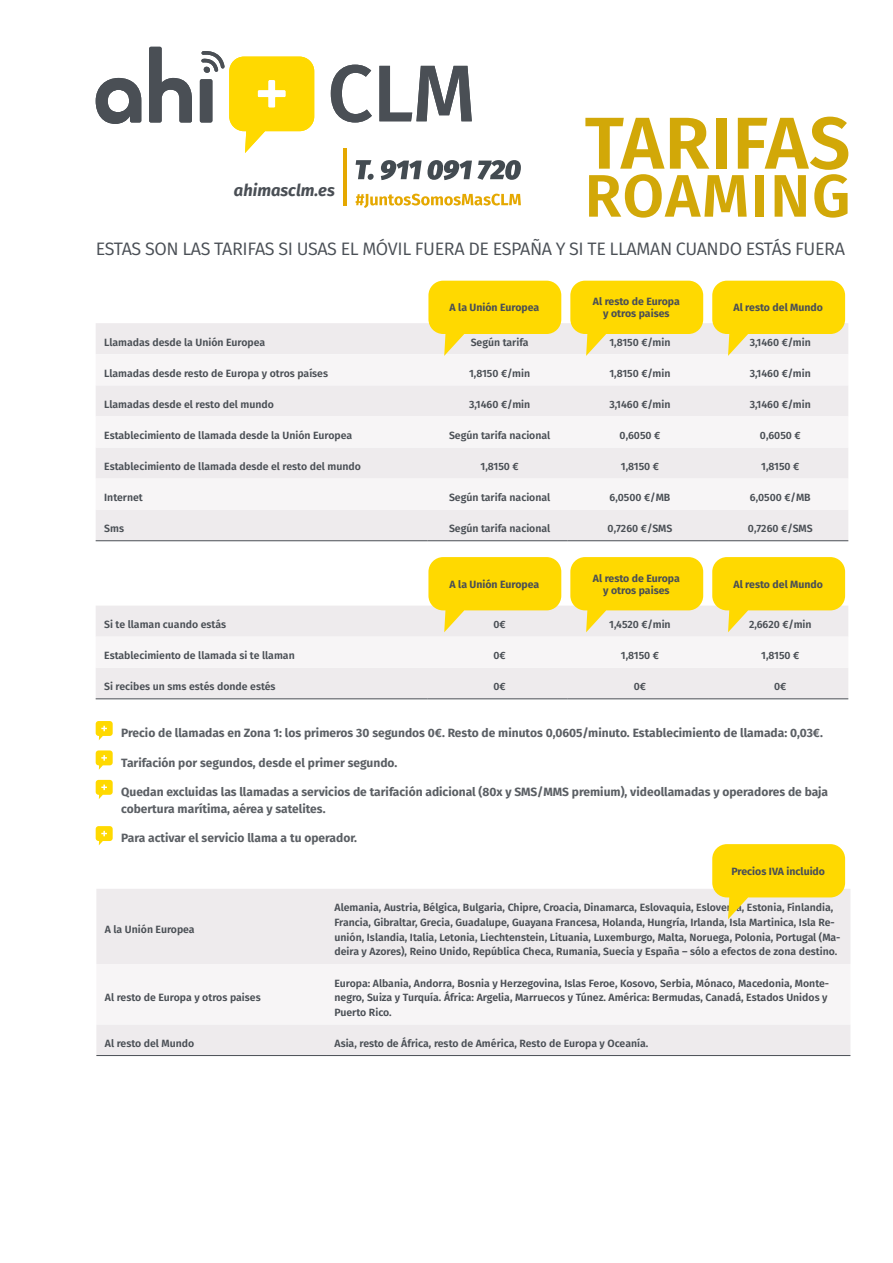
<style>
.page{position:relative;width:893px;height:1263px;background:#fff}
.page>*{position:absolute;margin:0;border:0;box-sizing:border-box;transform-origin:0 0}
.t1{font:600 73.5px "Fira Sans";letter-spacing:.01em;color:#d2a808}
.t2{font:600 60px "Fira Sans";letter-spacing:.03em;color:#d2a808}
.t3{font:18px "Fira Sans";letter-spacing:-.02em;color:#4a4f55}
.t4{font:italic 700 16.5px "Fira Sans";color:#4a4f55}
.index___titulo_1_sin{font:700 12px/16.8px "Fira Sans";color:#5b5f64}
.TC___txt{font:600 10.5px/14.7px "Fira Sans";color:#4a4f55}
.TC___title_Globo{font:700 10.5px/12px "Fira Sans";color:#4a4f55;text-align:center}
</style>
<div class="page">
<div style="left:96px;top:323px;width:752px;height:217px;background:#eeebed"></div>
<svg style="left:96px;top:354px;width:752px;height:156px;fill:#f7f5f6"></svg>
<hr style="left:96px;top:540px;width:331px;height:1px;background:#4a4f55">
<hr style="left:427px;top:540px;width:141px;height:1px;background:#4a4f55">
<hr style="left:568px;top:540px;width:140px;height:1px;background:#4a4f55">
<hr style="left:708px;top:540px;width:140px;height:1px;background:#4a4f55">
<div style="left:96px;top:668px;width:752px;height:30px;background:#eeebed"></div>
<hr style="left:96px;top:698px;width:331px;height:1px;background:#4a4f55">
<hr style="left:427px;top:698px;width:141px;height:1px;background:#4a4f55">
<hr style="left:568px;top:698px;width:140px;height:1px;background:#4a4f55">
<hr style="left:708px;top:698px;width:140px;height:1px;background:#4a4f55">
<svg style="left:96px;top:721px;width:17px;height:19px"></svg>
<svg style="left:96px;top:750px;width:17px;height:20px"></svg>
<svg style="left:96px;top:780px;width:17px;height:19px"></svg>
<svg style="left:96px;top:826px;width:17px;height:19px"></svg>
<div style="left:96px;top:889px;width:754px;height:166px;background:#eeebed"></div>
<div style="left:96px;top:964px;width:754px;height:60px;background:#f7f5f6"></div>
<hr style="left:96px;top:1055px;width:230px;height:1px;background:#4a4f55">
<hr style="left:326px;top:1055px;width:524px;height:1px;background:#4a4f55">
<svg style="left:331px;top:65px;width:141px;height:57px"></svg>
<hr style="left:343px;top:148px;width:4px;height:58px;background:#e5a800">
<svg style="left:356px;top:194px;width:165px;height:14px"></svg>
<svg style="left:96px;top:47px;width:218px;height:106px"></svg>
<svg style="left:356px;top:160px;width:165px;height:20px"></svg>
<svg style="left:428px;top:281px;width:133px;height:75px;background:#fade45"></svg>
<svg style="left:570px;top:281px;width:133px;height:75px;background:#fade45"></svg>
<svg style="left:712px;top:281px;width:133px;height:75px;background:#fade45"></svg>
<svg style="left:712px;top:844px;width:133px;height:75px;background:#fade44"></svg>
<svg style="left:96px;top:557px;width:752px;height:80px"></svg>
<p class="t4" style="left:234px;top:177px;width:102px">ahimasclm.es</p>
<p class="t1" style="left:585px;top:83px;width:267px">TARIFAS</p>
<p class="t2" style="left:585px;top:146px;width:267px">ROAMING</p>
<p class="t3" style="left:96px;top:235px;width:751px">ESTAS SON LAS TARIFAS SI USAS EL MÓVIL FUERA DE ESPAÑA Y SI TE LLAMAN CUANDO ESTÁS FUERA</p>
<p class="TC___title_Globo" style="left:450px;top:301px;width:91px">A la Unión Europea</p>
<p class="TC___title_Globo" style="left:593px;top:295px;width:88px">Al resto de Europa y otros paises</p>
<p class="TC___title_Globo" style="left:733px;top:301px;width:91px">Al resto del Mundo</p>
<p class="TC___txt" style="left:104px;top:334px;width:163px">Llamadas desde la Unión Europea</p>
<p class="TC___txt" style="left:471px;top:334px;width:59px">Según tarifa</p>
<p class="TC___txt" style="left:609px;top:334px;width:63px">1,8150 €/min</p>
<p class="TC___txt" style="left:750px;top:334px;width:63px">3,1460 €/min</p>
<p class="TC___txt" style="left:104px;top:365px;width:225px">Llamadas desde resto de Europa y otros países</p>
<p class="TC___txt" style="left:469px;top:365px;width:63px">1,8150 €/min</p>
<p class="TC___txt" style="left:609px;top:365px;width:63px">1,8150 €/min</p>
<p class="TC___txt" style="left:750px;top:365px;width:63px">3,1460 €/min</p>
<p class="TC___txt" style="left:104px;top:396px;width:171px">Llamadas desde el resto del mundo</p>
<p class="TC___txt" style="left:469px;top:396px;width:63px">3,1460 €/min</p>
<p class="TC___txt" style="left:609px;top:396px;width:63px">3,1460 €/min</p>
<p class="TC___txt" style="left:750px;top:396px;width:63px">3,1460 €/min</p>
<p class="TC___txt" style="left:104px;top:427px;width:250px">Establecimiento de llamada desde la Unión Europea</p>
<p class="TC___txt" style="left:449px;top:427px;width:103px">Según tarifa nacional</p>
<p class="TC___txt" style="left:620px;top:427px;width:42px">0,6050 €</p>
<p class="TC___txt" style="left:760px;top:427px;width:42px">0,6050 €</p>
<p class="TC___txt" style="left:104px;top:458px;width:258px">Establecimiento de llamada desde el resto del mundo</p>
<p class="TC___txt" style="left:481px;top:458px;width:40px">1,8150 €</p>
<p class="TC___txt" style="left:621px;top:458px;width:40px">1,8150 €</p>
<p class="TC___txt" style="left:761px;top:458px;width:40px">1,8150 €</p>
<p class="TC___txt" style="left:104px;top:489px;width:40px">Internet</p>
<p class="TC___txt" style="left:449px;top:489px;width:103px">Según tarifa nacional</p>
<p class="TC___txt" style="left:609px;top:489px;width:62px">6,0500 €/MB</p>
<p class="TC___txt" style="left:750px;top:489px;width:62px">6,0500 €/MB</p>
<p class="TC___txt" style="left:104px;top:521px;width:21px">Sms</p>
<p class="TC___txt" style="left:449px;top:521px;width:103px">Según tarifa nacional</p>
<p class="TC___txt" style="left:608px;top:521px;width:66px">0,7260 €/SMS</p>
<p class="TC___txt" style="left:748px;top:521px;width:66px">0,7260 €/SMS</p>
<p class="TC___title_Globo" style="left:450px;top:577px;width:91px">A la Unión Europea</p>
<p class="TC___title_Globo" style="left:593px;top:571px;width:88px">Al resto de Europa y otros paises</p>
<p class="TC___title_Globo" style="left:733px;top:577px;width:91px">Al resto del Mundo</p>
<p class="TC___txt" style="left:104px;top:616px;width:123px">Si te llaman cuando estás</p>
<p class="TC___txt" style="left:493px;top:616px;width:14px">0€</p>
<p class="TC___txt" style="left:609px;top:616px;width:63px">1,4520 €/min</p>
<p class="TC___txt" style="left:749px;top:616px;width:64px">2,6620 €/min</p>
<p class="TC___txt" style="left:104px;top:648px;width:192px">Establecimiento de llamada si te llaman</p>
<p class="TC___txt" style="left:493px;top:648px;width:14px">0€</p>
<p class="TC___txt" style="left:621px;top:648px;width:40px">1,8150 €</p>
<p class="TC___txt" style="left:761px;top:648px;width:40px">1,8150 €</p>
<p class="TC___txt" style="left:104px;top:679px;width:173px">Si recibes un sms estés donde estés</p>
<p class="TC___txt" style="left:493px;top:679px;width:14px">0€</p>
<p class="TC___txt" style="left:634px;top:679px;width:14px">0€</p>
<p class="TC___txt" style="left:774px;top:679px;width:14px">0€</p>
<p class="index___titulo_1_sin" style="left:121px;top:724px;width:703px">Precio de llamadas en Zona 1: los primeros 30 segundos 0€. Resto de minutos 0,0605/minuto. Establecimiento de llamada: 0,03€.</p>
<p class="index___titulo_1_sin" style="left:121px;top:753px;width:278px">Tarifación por segundos, desde el primer segundo.</p>
<p class="index___titulo_1_sin" style="left:121px;top:782px;width:708px">Quedan excluidas las llamadas a servicios de tarifación adicional (80x y SMS/MMS premium), videollamadas y operadores de baja cobertura marítima, aérea y satelites.</p>
<p class="index___titulo_1_sin" style="left:121px;top:829px;width:237px">Para activar el servicio llama a tu operador.</p>
<p class="TC___txt" style="left:105px;top:922px;width:91px">A la Unión Europea</p>
<p class="TC___txt" style="left:105px;top:989px;width:157px">Al resto de Europa y otros paises</p>
<p class="TC___title_Globo" style="left:731px;top:864px;width:95px">Precios IVA incluido</p>
<p class="TC___txt" style="left:334px;top:900px;width:507px">Alemania, Austria, Bélgica, Bulgaria, Chipre, Croacia, Dinamarca, Eslovaquia, Eslovenia, Estonia, Finlandia, Francia, Gibraltar, Grecia, Guadalupe, Guayana Francesa, Holanda, Hungría, Irlanda, Isla Martinica, Isla Re&shy;unión, Islandia, Italia, Letonia, Liechtenstein, Lituania, Luxemburgo, Malta, Noruega, Polonia, Portugal (Ma&shy;deira y Azores), Reino Unido, República Checa, Rumania, Suecia y España – sólo a efectos de zona destino.</p>
<p class="TC___txt" style="left:334px;top:975px;width:496px">Europa: Albania, Andorra, Bosnia y Herzegovina, Islas Feroe, Kosovo, Serbia, Mónaco, Macedonia, Monte&shy;negro, Suiza y Turquía. África: Argelia, Marruecos y Túnez. América: Bermudas, Canadá, Estados Unidos y<br>Puerto Rico.</p>
<p class="TC___txt" style="left:105px;top:1035px;width:91px">Al resto del Mundo</p>
<p class="TC___txt" style="left:334px;top:1035px;width:315px">Asia, resto de África, resto de América, Resto de Europa y Oceanía.</p>
</div>
